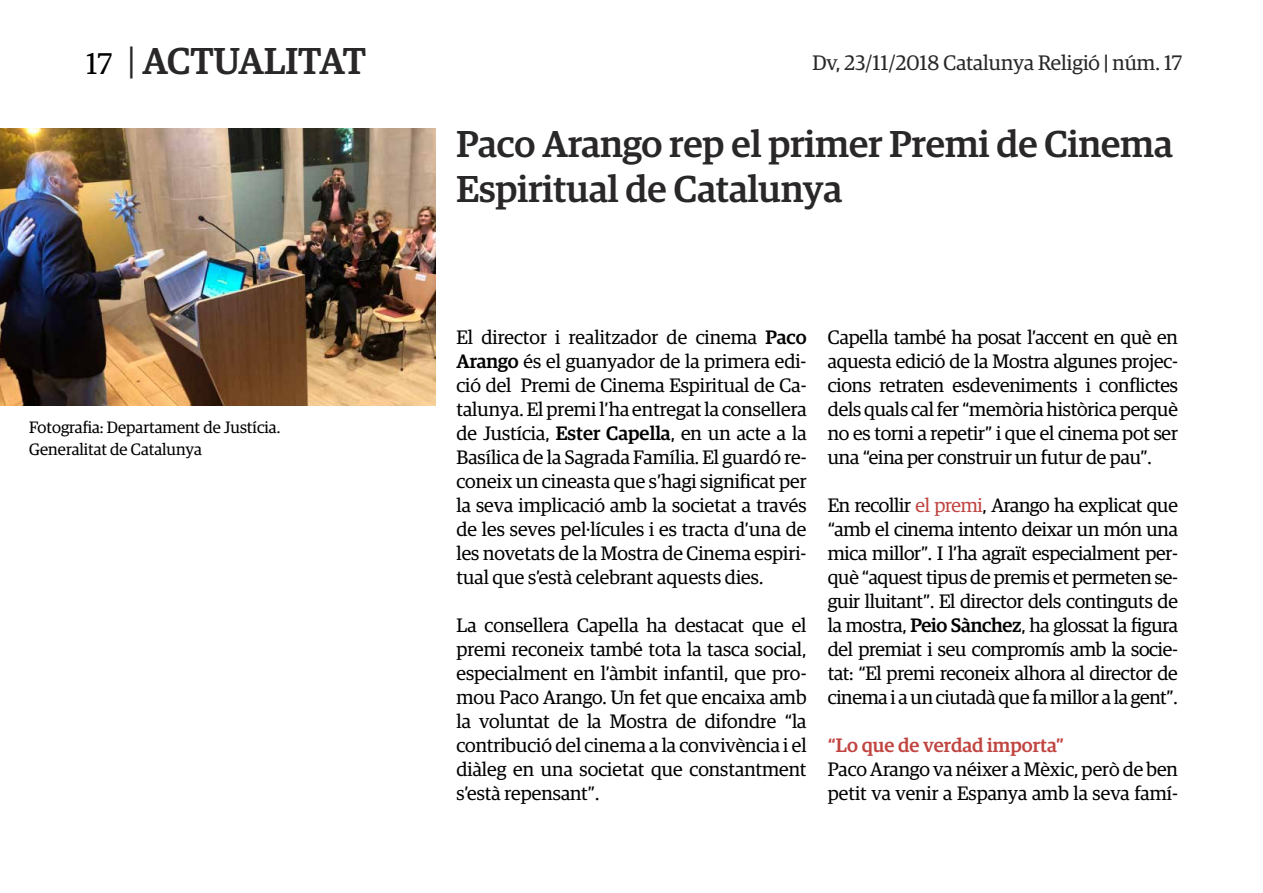
<style>
.page{position:relative;width:1263px;height:893px;background:#fff}
.page>*{position:absolute;margin:0;border:0;box-sizing:border-box;transform-origin:0 0}
.t1{font:500 37.5px/45px "Guardian Egyp";color:#292727}
.t2{font:21px "Guardian Egyp";color:#292727}
.t3{font:19.5px/24px "Guardian Egyp";color:#000;text-align:justify}
.t4{font:500 19.5px "Guardian Egyp";color:#c04440}
.t5{font:16.5px/22.5px "Guardian Egyp";color:#000}
.s1{font-weight:400;font-size:30px;color:#000}
.s2{font-weight:400}
.s3{font-weight:500}
.s4{color:#c04440}
</style>
<div class="page">
<img style="left:0;top:129px;width:436px;height:276px">
<h1 class="t1" style="left:86px;top:36px;width:282px"><span class="s1">17</span> <span class="s2">|</span> ACTUALITAT</h1>
<p class="t2" style="left:812px;top:49px;width:371px">Dv, 23/11/2018 Catalunya Religió <span class="s3">|</span> núm. 17</p>
<p class="t5" style="left:29px;top:414px;width:253px">Fotografia: Departament de Justícia.<br>Generalitat de Catalunya</p>
<h1 class="t1" style="left:456px;top:119px;width:718px">Paco Arango rep el primer Premi de Cinema<br>Espiritual de Catalunya</h1>
<p class="t3" style="left:456px;top:324px;width:352px">El director i realitzador de cinema <span class="s3">Paco Arango</span> és el guanyador de la primera edi&shy;ció del Premi de Cinema Espiritual de Ca&shy;talunya. El premi l’ha entregat la consellera de Justícia, <span class="s3">Ester Capella</span>, en un acte a la Basílica de la Sagrada Família. El guardó re&shy;coneix un cineasta que s’hagi significat per la seva implicació amb la societat a través de les seves pel·lícules i es tracta d’una de les novetats de la Mostra de Cinema espiri&shy;tual que s’està celebrant aquests dies.</p>
<p class="t3" style="left:456px;top:612px;width:352px">La consellera Capella ha destacat que el premi reconeix també tota la tasca social, especialment en l’àmbit infantil, que pro&shy;mou Paco Arango. Un fet que encaixa amb la voluntat de la Mostra de difondre “la contribució del cinema a la convivència i el diàleg en una societat que constantment s’està repensant”.</p>
<p class="t3" style="left:828px;top:324px;width:352px">Capella també ha posat l’accent en què en aquesta edició de la Mostra algunes projec&shy;cions retraten esdeveniments i conflictes dels quals cal fer “memòria històrica perquè no es torni a repetir” i que el cinema pot ser una “eina per construir un futur de pau”.</p>
<p class="t3" style="left:828px;top:492px;width:352px">En recollir <span class="s4">el premi</span>, Arango ha explicat que “amb el cinema intento deixar un món una mica millor”. I l’ha agraït especialment per&shy;què “aquest tipus de premis et permeten se&shy;guir lluitant”. El director dels continguts de la mostra, <span class="s3">Peio Sànchez</span>, ha glossat la figura del premiat i seu compromís amb la socie&shy;tat: “El premi reconeix alhora al director de cinema i a un ciutadà que fa millor a la gent”.</p>
<p class="t4" style="left:828px;top:732px;width:238px">“Lo que de verdad importa”</p>
<p class="t3" style="left:828px;top:756px;width:352px">Paco Arango va néixer a Mèxic, però de ben petit va venir a Espanya amb la seva famí-</p>
</div>
